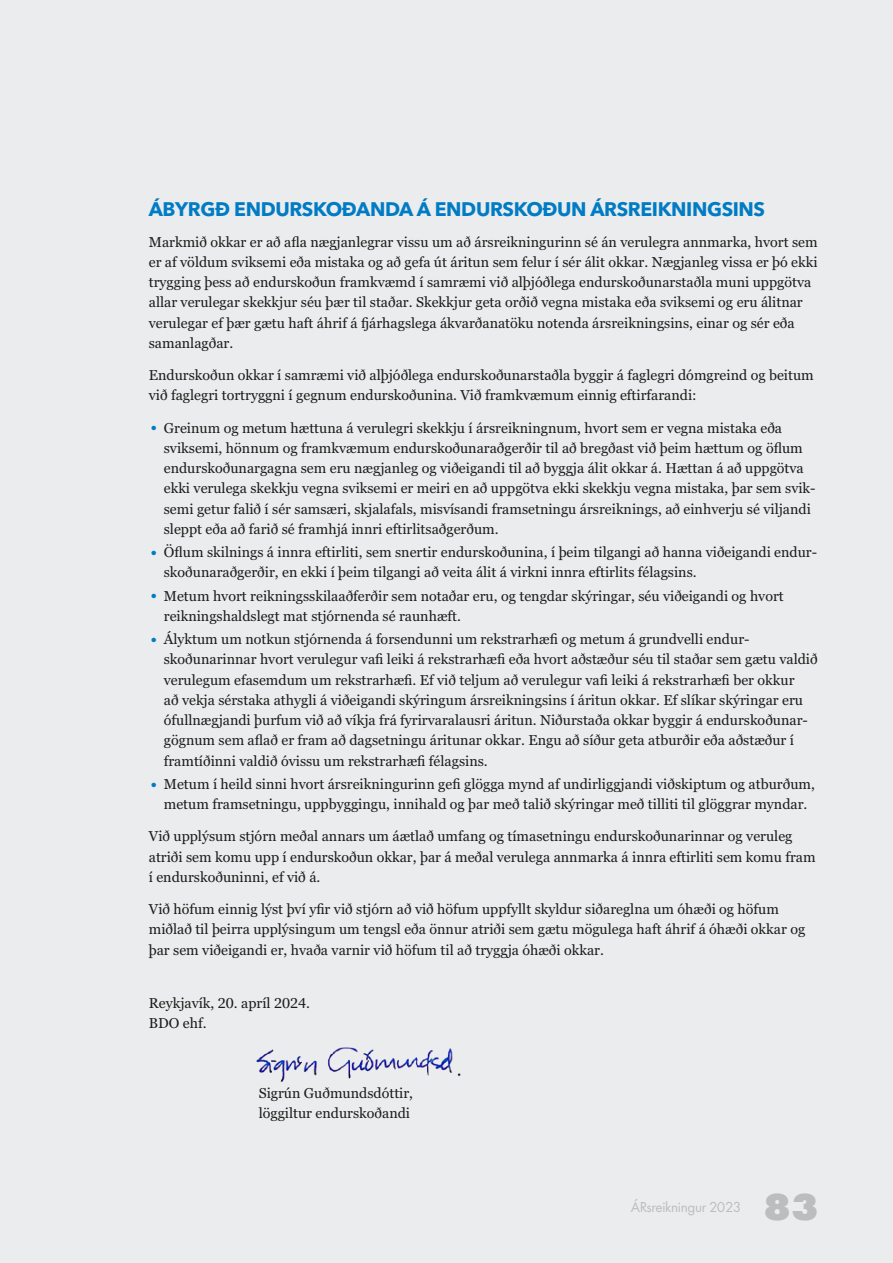
<style>
.page{position:relative;width:893px;height:1263px;background:#eaeced}
.page>*{position:absolute;margin:0;border:0;box-sizing:border-box;transform-origin:0 0}
.t1{font:800 39px "Futura PT";color:#bdbdbc}
.t2{font:700 19.5px "Avenir Next LT Pro";letter-spacing:-.02em;color:#007bc4}
.t3{font:15px "Futura PT";letter-spacing:-.02em;color:#bdbdbc}
.t4{font:14.25px/20.2px "Georgia Pro";color:#1d1d1b}
.s1{font-size:17.25px;color:#007bc4}
</style>
<div class="page">
<img style="left:256px;top:1047px;width:205px;height:35px">
<h2 class="t2" style="left:149px;top:197px;width:618px">ÁBYRGÐ ENDURSKOÐANDA Á ENDURSKOÐUN ÁRSREIKNINGSINS</h2>
<p class="t4" style="left:149px;top:232px;width:670px">Markmið okkar er að afla nægjanlegrar vissu um að ársreikningurinn sé án verulegra annmarka, hvort sem er af völdum sviksemi eða mistaka og að gefa út áritun sem felur í sér álit okkar. Nægjanleg vissa er þó ekki trygging þess að endurskoðun framkvæmd í samræmi við alþjóðlega endurskoðunarstaðla muni uppgötva allar verulegar skekkjur séu þær til staðar. Skekkjur geta orðið vegna mistaka eða sviksemi og eru álitnar verulegar ef þær gætu haft áhrif á fjárhagslega ákvarðanatöku notenda ársreikningsins, einar og sér eða samanlagðar.</p>
<p class="t4" style="left:149px;top:366px;width:666px">Endurskoðun okkar í samræmi við alþjóðlega endurskoðunarstaðla byggir á faglegri dómgreind og beitum við faglegri tortryggni í gegnum endurskoðunina. Við framkvæmum einnig eftirfarandi:</p>
<p class="t4" style="left:164px;top:418px;width:653px;text-indent:-14px"><span class="s1">•</span> Greinum og metum hættuna á verulegri skekkju í ársreikningnum, hvort sem er vegna mistaka eða sviksemi, hönnum og framkvæmum endurskoðunaraðgerðir til að bregðast við þeim hættum og öflum endurskoðunargagna sem eru nægjanleg og viðeigandi til að byggja álit okkar á. Hættan á að uppgötva ekki verulega skekkju vegna sviksemi er meiri en að uppgötva ekki skekkju vegna mistaka, þar sem svik&shy;semi getur falið í sér samsæri, skjalafals, misvísandi framsetningu ársreiknings, að einhverju sé viljandi sleppt eða að farið sé framhjá innri eftirlitsaðgerðum.</p>
<p class="t4" style="left:164px;top:543px;width:655px;text-indent:-14px"><span class="s1">•</span> Öflum skilnings á innra eftirliti, sem snertir endurskoðunina, í þeim tilgangi að hanna viðeigandi endur&shy;skoðunaraðgerðir, en ekki í þeim tilgangi að veita álit á virkni innra eftirlits félagsins.</p>
<p class="t4" style="left:164px;top:586px;width:621px;text-indent:-14px"><span class="s1">•</span> Metum hvort reikningsskilaaðferðir sem notaðar eru, og tengdar skýringar, séu viðeigandi og hvort reikningshaldslegt mat stjórnenda sé raunhæft.</p>
<p class="t4" style="left:164px;top:630px;width:655px;text-indent:-14px"><span class="s1">•</span> Ályktum um notkun stjórnenda á forsendunni um rekstrarhæfi og metum á grundvelli endur&shy;skoðunarinnar hvort verulegur vafi leiki á rekstrarhæfi eða hvort aðstæður séu til staðar sem gætu valdið verulegum efasemdum um rekstrarhæfi. Ef við teljum að verulegur vafi leiki á rekstrarhæfi ber okkur<br>að vekja sérstaka athygli á viðeigandi skýringum ársreikningsins í áritun okkar. Ef slíkar skýringar eru ófullnægjandi þurfum við að víkja frá fyrirvaralausri áritun. Niðurstaða okkar byggir á endurskoðunar&shy;gögnum sem aflað er fram að dagsetningu áritunar okkar. Engu að síður geta atburðir eða aðstæður í framtíðinni valdið óvissu um rekstrarhæfi félagsins.</p>
<p class="t4" style="left:150px;top:774px;width:666px;text-align:center"><span class="s1">•</span> Metum í heild sinni hvort ársreikningurinn gefi glögga mynd af undirliggjandi viðskiptum og atburðum, metum framsetningu, uppbyggingu, innihald og þar með talið skýringar með tilliti til glöggrar myndar.</p>
<p class="t4" style="left:149px;top:827px;width:668px">Við upplýsum stjórn meðal annars um áætlað umfang og tímasetningu endurskoðunarinnar og veruleg atriði sem komu upp í endurskoðun okkar, þar á meðal verulega annmarka á innra eftirliti sem komu fram í endurskoðuninni, ef við á.</p>
<p class="t4" style="left:149px;top:900px;width:658px">Við höfum einnig lýst því yfir við stjórn að við höfum uppfyllt skyldur siðareglna um óhæði og höfum miðlað til þeirra upplýsingum um tengsl eða önnur atriði sem gætu mögulega haft áhrif á óhæði okkar og þar sem viðeigandi er, hvaða varnir við höfum til að tryggja óhæði okkar.</p>
<p class="t4" style="left:149px;top:993px;width:163px">Reykjavík, 20. apríl 2024.<br>BDO ehf.</p>
<p class="t4" style="left:259px;top:1083px;width:156px">Sigrún Guðmundsdóttir, löggiltur endurskoðandi</p>
<p class="t3" style="left:631px;top:1198px;width:112px">ÁRsreikningur 2023</p>
<h1 class="t1" style="left:763px;top:1182px;width:57px">83</h1>
</div>
